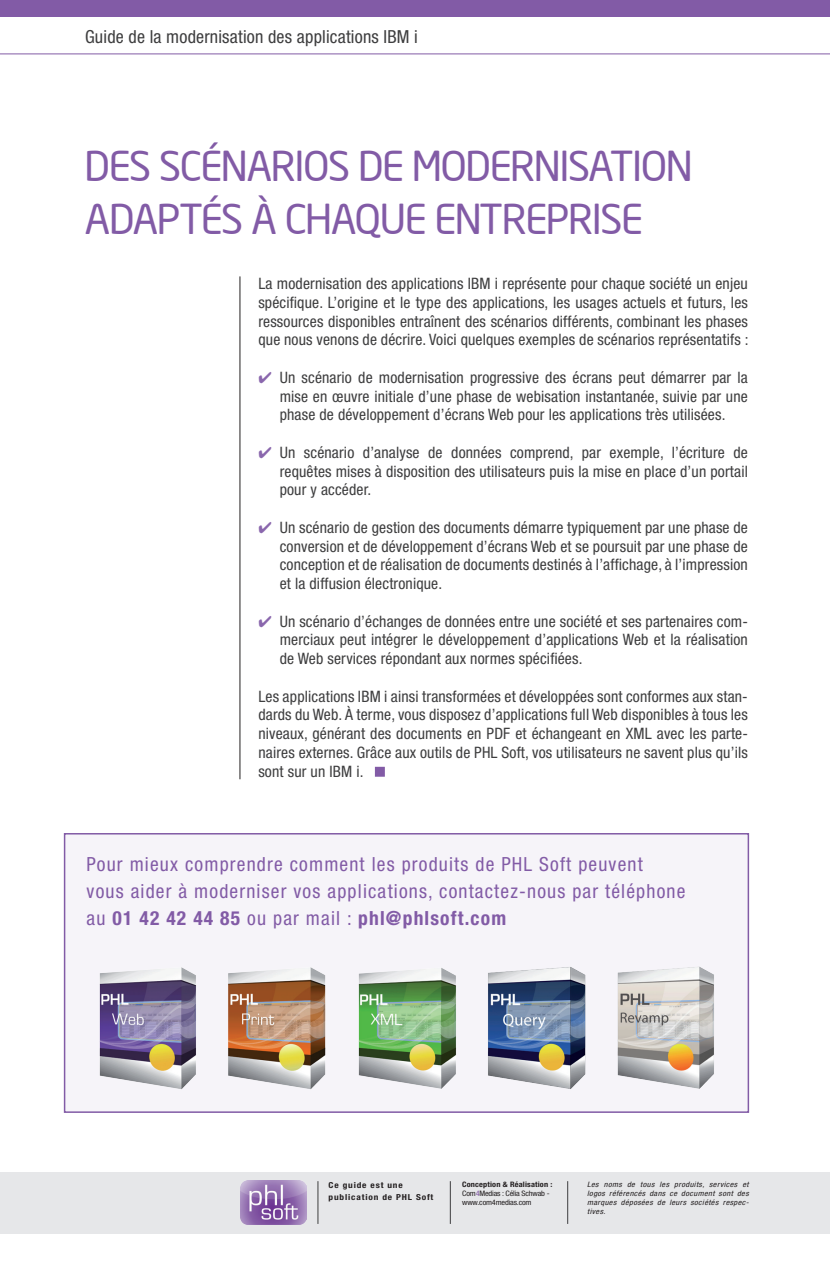
<style>
.page{position:relative;width:830px;height:1263px;background:#fff}
.page>*{position:absolute;margin:0;border:0;box-sizing:border-box;transform-origin:0 0}
.t1{font:40.5px/52.5px "Neo Sans Intel";letter-spacing:-.02em;color:#825ba6}
.t2{font:condensed 19.5px/27px "Helvetica Neue";letter-spacing:.06em;color:#825ba6}
.t3{font:condensed 18px "Helvetica Neue";letter-spacing:.01em;color:#3e3e3f}
.t4{font:condensed 15.75px/18.8px "Helvetica Neue";letter-spacing:.01em;color:#3e3e3f;text-align:justify}
.t5{font:700 condensed 8.25px/12px "Helvetica Neue";letter-spacing:.09em;color:#231f20;scale:1.13 1}
.t6{font:italic condensed 7.5px/9px "Helvetica Neue";letter-spacing:.05em;color:#231f20;text-align:justify;scale:1.1 1}
.t7{font:condensed 7.5px/9px "Helvetica Neue";letter-spacing:-.02em;color:#231f20;scale:1.1 1}
.s1{color:#8a67ad}
.s2{font-weight:700}
.s3{color:#825ba6}
</style>
<div class="page">
<hr style="left:0;top:54px;width:829px;height:1px;background:#825ba6">
<div style="left:0;top:0;width:829px;height:17px;background:#825ba6"></div>
<div style="left:0;top:1172px;width:829px;height:61px;background:#e6e7e9"></div>
<hr style="left:317px;top:1181px;width:1px;height:43px;background:#3e3e3f">
<hr style="left:449px;top:1181px;width:1px;height:43px;background:#3e3e3f">
<hr style="left:567px;top:1181px;width:1px;height:43px;background:#3e3e3f">
<div style="left:65px;top:834px;width:683px;height:278px;background:#f6f4f9"></div>
<div style="left:64px;top:833px;width:684px;height:280px;border:2px solid #825ba6"></div>
<img style="left:240px;top:1180px;width:66px;height:44px">
<img style="left:99px;top:967px;width:97px;height:122px">
<img style="left:228px;top:967px;width:98px;height:122px">
<img style="left:617px;top:967px;width:97px;height:122px">
<img style="left:488px;top:967px;width:98px;height:122px">
<img style="left:358px;top:968px;width:98px;height:121px">
<div style="left:375px;top:767px;width:9px;height:10px;background:#825ba6;border:2px solid #825ba6"></div>
<hr style="left:239px;top:276px;width:1px;height:503px;background:#231f20">
<p class="t3" style="left:85px;top:26px;width:334px">Guide de la modernisation des applications IBM i</p>
<h1 class="t1" style="left:85px;top:140px;width:608px">DES SCÉNARIOS DE MODERNISATION<br>ADAPTÉS À CHAQUE ENTREPRISE</h1>
<p class="t4" style="left:258px;top:274px;width:491px">La modernisation des applications IBM i représente pour chaque société un enjeu spécifique. L’origine et le type des applications, les usages actuels et futurs, les ressources disponibles entraînent des scénarios différents, combinant les phases que nous venons de décrire. Voici quelques exemples de scénarios représentatifs :</p>
<p class="t4" style="left:279px;top:368px;width:469px;text-indent:-21px"><span class="s1">✔</span> Un scénario de modernisation progressive des écrans peut démarrer par la mise en œuvre initiale d’une phase de webisation instantanée, suivie par une phase de développement d’écrans Web pour les applications très utilisées.</p>
<p class="t4" style="left:279px;top:443px;width:469px;text-indent:-21px"><span class="s1">✔</span> Un scénario d’analyse de données comprend, par exemple, l’écriture de requêtes mises à disposition des utilisateurs puis la mise en place d’un portail pour y accéder.</p>
<p class="t4" style="left:279px;top:518px;width:469px;text-indent:-21px"><span class="s1">✔</span> Un scénario de gestion des documents démarre typiquement par une phase de conversion et de développement d’écrans Web et se poursuit par une phase de conception et de réalisation de documents destinés à l’affichage, à l’impression et la diffusion électronique.</p>
<p class="t4" style="left:279px;top:612px;width:469px;text-indent:-21px"><span class="s1">✔</span> Un scénario d’échanges de données entre une société et ses partenaires com&shy;merciaux peut intégrer le développement d’applications Web et la réalisation de Web services répondant aux normes spécifiées.</p>
<p class="t4" style="left:258px;top:686px;width:491px">Les applications IBM i ainsi transformées et développées sont conformes aux stan&shy;dards du Web. À terme, vous disposez d’applications full Web disponibles à tous les niveaux, générant des documents en PDF et échangeant en XML avec les parte&shy;naires externes. Grâce aux outils de PHL Soft, vos utilisateurs ne savent plus qu’ils sont sur un IBM i.</p>
<p class="t2" style="left:87px;top:851px;width:600px">Pour mieux comprendre comment les produits de PHL Soft peuvent<br>vous aider à moderniser vos applications, contactez-nous par téléphone au <span class="s2">01 42 42 44 85</span> ou par mail : <span class="s2">phl@phlsoft.com</span></p>
<p class="t5" style="left:328px;top:1179px;width:94px">Ce guide est une publication de PHL Soft</p>
<p class="t7" style="left:462px;top:1180px;width:83px"><span class="s2">Conception &amp; Réalisation :<br></span>Com<span class="s3">4</span>Medias : Célia Schwab - www.com4medias.com</p>
<p class="t6" style="left:587px;top:1180px;width:148px">Les noms de tous les produits, services et logos référencés dans ce document sont des marques déposées de leurs sociétés respec&shy;tives.</p>
</div>
